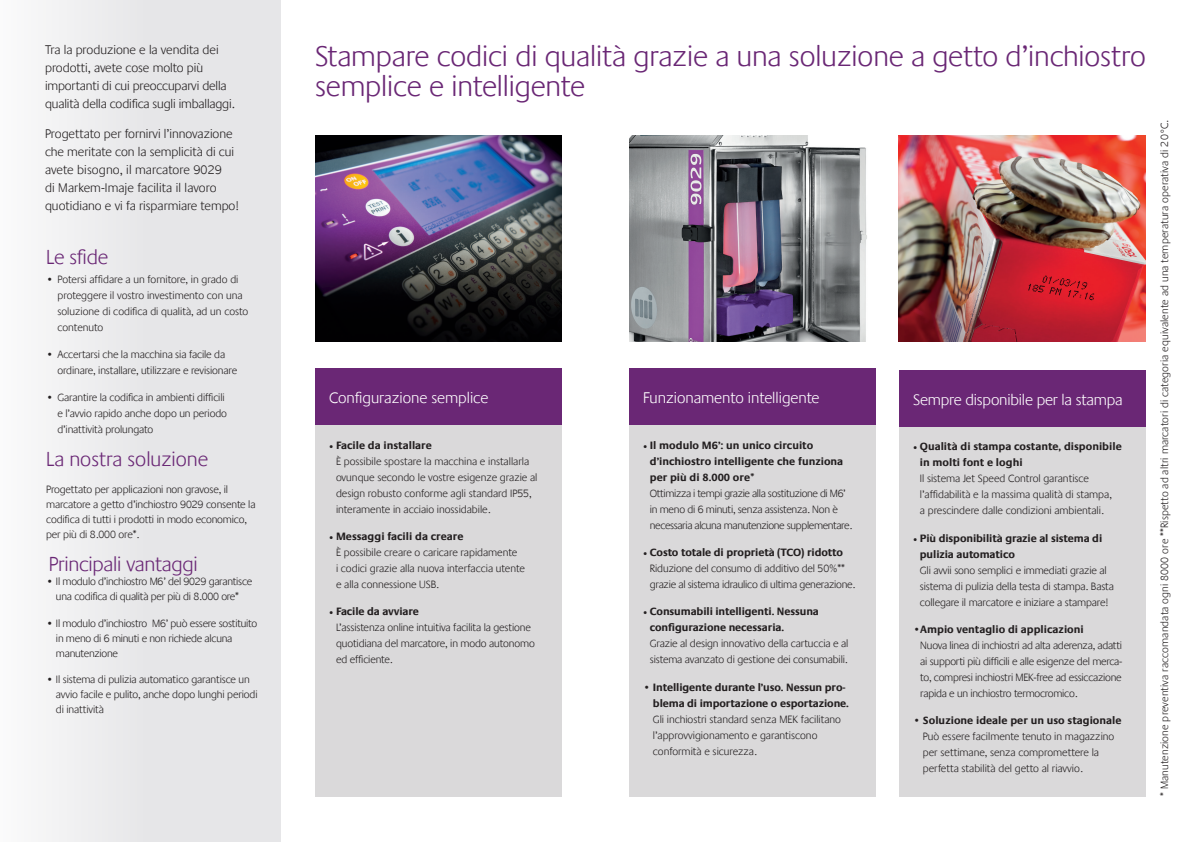
<style>
.page{position:relative;width:1191px;height:842px;background:#fff}
.page>*{position:absolute;margin:0;border:0;box-sizing:border-box;transform-origin:0 0}
.t1{font:300 30px/30px "Praxis LT";color:#6a2775}
.t2{font:300 21px "Praxis LT";letter-spacing:-.01em;color:#6a2775}
.t3{font:300 16px "Praxis LT";color:#fff}
.t4{font:300 13px/18px "Praxis LT";color:#231f20}
.t5{font:300 11px/16px "Praxis LT";letter-spacing:-.01em;color:#231f20}
.t6{font:700 11px/16px "Praxis LT";letter-spacing:-.01em;color:#231f20}
.t7{font:300 11px "Praxis LT";letter-spacing:.01em;color:#231f20}
.t8{font:300 11px/16px "Praxis LT";letter-spacing:-.03em;color:#231f20}
.s1{font-family:"Minion Pro";font-weight:400}
.s2{font-weight:700}
</style>
<div class="page">
<div style="left:0;top:0;width:281px;height:842px;background:linear-gradient(to right,#f6f6f7,#e1e1e3)"></div>
<div style="left:315px;top:421px;width:246px;height:376px;background:#dad9da"></div>
<div style="left:315px;top:368px;width:246px;height:57px;background:#6a2775"></div>
<div style="left:899px;top:422px;width:246px;height:375px;background:#dad9da"></div>
<div style="left:899px;top:370px;width:246px;height:57px;background:#6a2775"></div>
<img style="left:315px;top:135px;width:246px;height:206px">
<img style="left:629px;top:135px;width:238px;height:206px">
<img style="left:899px;top:135px;width:247px;height:206px">
<div style="left:629px;top:421px;width:246px;height:376px;background:#dad9da"></div>
<div style="left:629px;top:368px;width:246px;height:57px;background:#6a2775"></div>
<h1 class="t1" style="left:315px;top:42px;width:832px">Stampare codici di qualità grazie a una soluzione a getto d’inchiostro semplice e intelligente</h1>
<p class="t4" style="left:45px;top:41px;width:191px">Tra la produzione e la vendita dei prodotti, avete cose molto più importanti di cui preoccuparvi della qualità della codifica sugli imballaggi.</p>
<p class="t4" style="left:45px;top:125px;width:195px">Progettato per fornirvi l’innovazione che meritate con la semplicità di cui avete bisogno, il marcatore 9029<br>di Markem-Imaje facilita il lavoro quotidiano e vi fa risparmiare tempo!</p>
<p class="t7" style="left:1158px;top:796px;width:678px;rotate:-90deg">* Manutenzione preventiva raccomandata ogni 8000 ore **Rispetto ad altri marcatori di categoria equivalente ad una temperatura operativa di 20°C.</p>
<h2 class="t2" style="left:46px;top:245px;width:64px">Le sfide</h2>
<p class="t5" style="left:57px;top:271px;width:192px;text-indent:-11px">• Potersi affidare a un fornitore, in grado di proteggere il vostro investimento con una soluzione di codifica di qualità, ad un costo contenuto</p>
<p class="t5" style="left:57px;top:347px;width:181px;text-indent:-11px">• Accertarsi che la macchina sia facile da ordinare, installare, utilizzare e revisionare</p>
<p class="t5" style="left:57px;top:390px;width:171px;text-indent:-11px">• Garantire la codifica in ambienti difficili e l’avvio rapido anche dopo un periodo d’inattività prolungato</p>
<h2 class="t2" style="left:46px;top:448px;width:164px">La nostra soluzione</h2>
<p class="t5" style="left:46px;top:482px;width:211px;line-height:15px">Progettato per applicazioni non gravose, il marcatore a getto d’inchiostro 9029 consente la codifica di tutti i prodotti in modo economico, per più di 8.000 ore*.</p>
<h2 class="t2" style="left:49px;top:552px;width:151px">Principali vantaggi</h2>
<p class="t5" style="left:46px;top:574px;width:208px;line-height:15px;text-align:center">• Il modulo d’inchiostro M6’ del 9029 garantisce una codifica di qualità per più di 8.000 ore*</p>
<p class="t5" style="left:56px;top:616px;width:203px;line-height:15px;text-indent:-10px">• Il modulo d’inchiostro M6’ può essere sostituito in meno di 6 minuti e non richiede alcuna manutenzione</p>
<p class="t5" style="left:56px;top:672px;width:203px;line-height:15px;text-indent:-10px">• Il sistema di pulizia automatico garantisce un avvio facile e pulito, anche dopo lunghi periodi di inattività</p>
<h3 class="t3" style="left:329px;top:389px;width:161px">Configurazione semplice</h3>
<h3 class="t3" style="left:643px;top:389px;width:178px">Funzionamento intelligente</h3>
<h3 class="t3" style="left:913px;top:391px;width:211px">Sempre disponibile per la stampa</h3>
<p class="t5" style="left:336px;top:437px;width:203px;text-indent:-7px"><span class="s1">•</span> <span class="s2">Facile da installare<br></span>È possibile spostare la macchina e installarla ovunque secondo le vostre esigenze grazie al design robusto conforme agli standard IP55, interamente in acciaio inossidabile.</p>
<p class="t5" style="left:336px;top:529px;width:190px;text-indent:-7px"><span class="s1">•</span> <span class="s2">Messaggi facili da creare<br></span>È possibile creare o caricare rapidamente<br>i codici grazie alla nuova interfaccia utente e alla connessione USB.</p>
<p class="t5" style="left:336px;top:604px;width:200px;text-indent:-7px"><span class="s1">•</span> <span class="s2">Facile da avviare<br></span>L’assistenza online intuitiva facilita la gestione quotidiana del marcatore, in modo autonomo ed efficiente.</p>
<p class="t6" style="left:650px;top:437px;width:195px;text-indent:-7px"><span class="s1">•</span> Il modulo M6’: un unico circuito d’inchiostro intelligente che funziona per più di 8.000 ore*</p>
<p class="t8" style="left:650px;top:485px;width:204px">Ottimizza i tempi grazie alla sostituzione di M6’ in meno di 6 minuti, senza assistenza. Non è necessaria alcuna manutenzione supplementare.</p>
<p class="t5" style="left:650px;top:545px;width:207px;text-indent:-7px"><span class="s1">•</span> <span class="s2">Costo totale di proprietà (TCO) ridotto<br></span>Riduzione del consumo di additivo del 50%** grazie al sistema idraulico di ultima generazione.</p>
<p class="t6" style="left:650px;top:604px;width:171px;text-indent:-7px"><span class="s1">•</span> Consumabili intelligenti. Nessuna configurazione necessaria.</p>
<p class="t5" style="left:650px;top:636px;width:200px">Grazie al design innovativo della cartuccia e al sistema avanzato di gestione dei consumabili.</p>
<p class="t6" style="left:653px;top:679px;width:197px;text-indent:-10px">• Intelligente durante l’uso. Nessun pro&shy;blema di importazione o esportazione.</p>
<p class="t5" style="left:653px;top:711px;width:190px">Gli inchiostri standard senza MEK facilitano l’approvvigionamento e garantiscono conformità e sicurezza.</p>
<p class="t6" style="left:920px;top:439px;width:203px;text-indent:-7px"><span class="s1">•</span> Qualità di stampa costante, disponibile in molti font e loghi</p>
<p class="t5" style="left:920px;top:471px;width:193px">Il sistema Jet Speed Control garantisce l’affidabilità e la massima qualità di stampa, a prescindere dalle condizioni ambientali.</p>
<p class="t6" style="left:920px;top:530px;width:184px;text-indent:-7px"><span class="s1">•</span> Più disponibilità grazie al sistema di pulizia automatico</p>
<p class="t5" style="left:920px;top:562px;width:195px">Gli avvii sono semplici e immediati grazie al sistema di pulizia della testa di stampa. Basta collegare il marcatore e iniziare a stampare!</p>
<p class="t5" style="left:920px;top:621px;width:203px;text-indent:-7px">•<span class="s2">Ampio ventaglio di applicazioni<br></span>Nuova linea di inchiostri ad alta aderenza, adatti ai supporti più difficili e alle esigenze del merca&shy;to, compresi inchiostri MEK-free ad essiccazione rapida e un inchiostro termocromico.</p>
<p class="t5" style="left:923px;top:713px;width:200px;text-indent:-10px">• <span class="s2">Soluzione ideale per un uso stagionale </span>Può essere facilmente tenuto in magazzino per settimane, senza compromettere la perfetta stabilità del getto al riavvio.</p>
</div>
